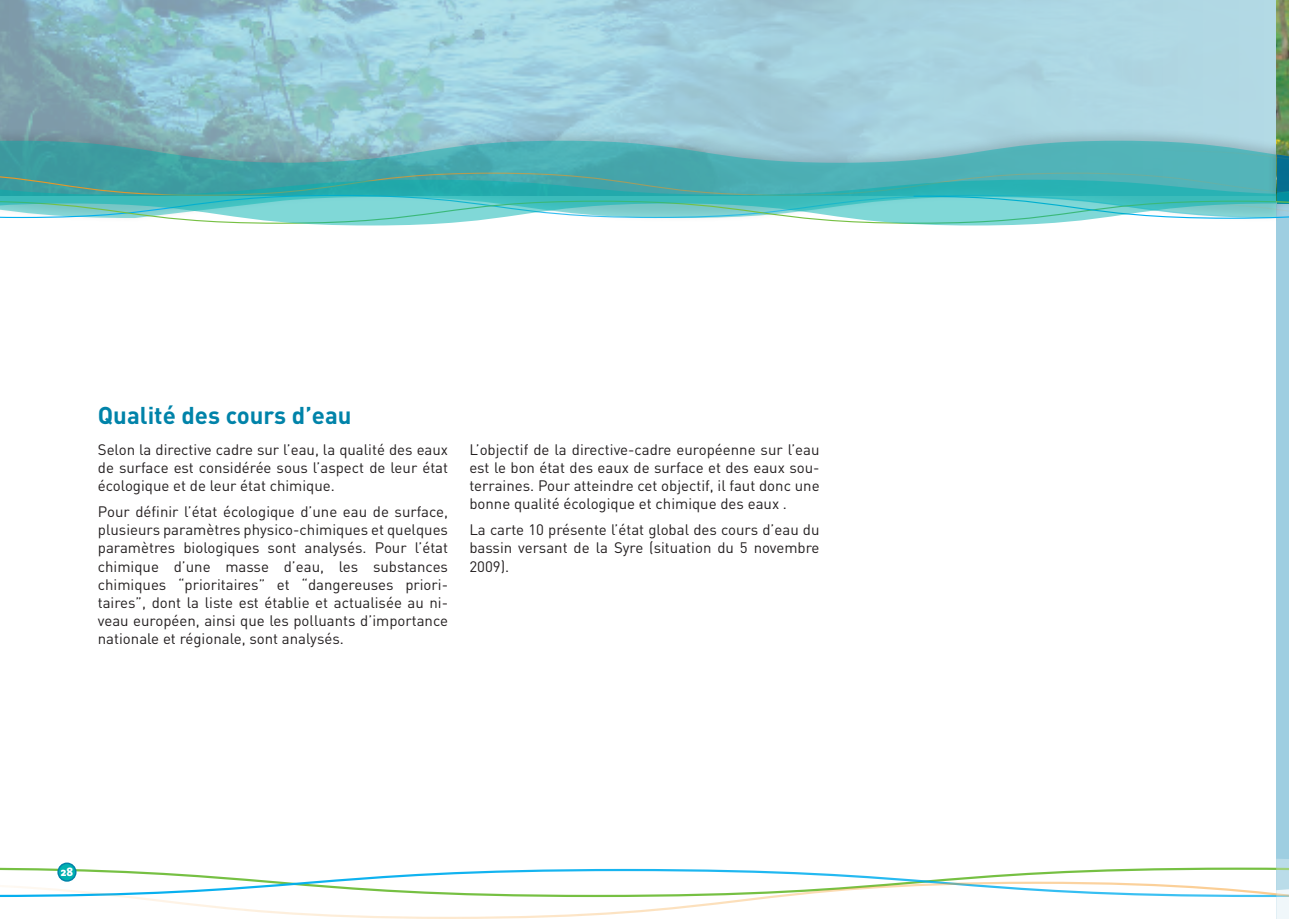
<style>
.page{position:relative;width:1289px;height:919px;background:#fff}
.page>*{position:absolute;margin:0;border:0;box-sizing:border-box;transform-origin:0 0}
.t1{font:700 24px "DIN";color:#0083a9}
.t2{font:15px/18px "DIN";color:#231f20;text-align:justify}
.t3{font:800 12px "The Serif";color:#fff}
</style>
<div class="page">
<div style="left:1276px;top:195px;width:12px;height:723px;background:#9ecee1"></div>
<svg style="left:0;top:859px;width:1288px;height:59px"></svg>
<div style="left:0;top:127px;width:1285px;height:96px;background:#231f20;opacity:.4"></div>
<svg style="left:0;top:141px;width:1267px;height:6px;background:#7fbac3"></svg>
<img style="left:1276px;top:0;width:12px;height:134px">
<div style="left:1267px;top:134px;width:21px;height:96px;background:#231f20;opacity:.4"></div>
<svg style="left:0;top:147px;width:1288px;height:79px;background:#5aaeb3"></svg>
<svg style="left:0;top:180px;width:1276px;height:45px;background:#69c6c5"></svg>
<div style="left:58px;top:863px;width:18px;height:17px;background:#00b1b0;border-radius:50%"></div>
<div style="left:57px;top:862px;width:20px;height:19px;border:2px solid #0083a9;border-radius:50%"></div>
<h1 class="t1" style="left:98px;top:400px;width:255px">Qualité des cours d’eau</h1>
<p class="t2" style="left:98px;top:440px;width:352px">Selon la directive cadre sur l’eau, la qualité des eaux de surface est considérée sous l’aspect de leur état écologique et de leur état chimique.</p>
<p class="t2" style="left:98px;top:502px;width:352px">Pour définir l’état écologique d’une eau de surface, plusieurs paramètres physico-chimiques et quelques paramètres biologiques sont analysés. Pour l’état chimique d’une masse d’eau, les substances chimiques “prioritaires” et “dangereuses priori&shy;taires”, dont la liste est établie et actualisée au ni&shy;veau européen, ainsi que les polluants d’importance nationale et régionale, sont analysés.</p>
<p class="t2" style="left:469px;top:440px;width:352px">L’objectif de la directive-cadre européenne sur l’eau est le bon état des eaux de surface et des eaux sou&shy;terraines. Pour atteindre cet objectif, il faut donc une bonne qualité écologique et chimique des eaux .</p>
<p class="t2" style="left:469px;top:520px;width:352px">La carte 10 présente l’état global des cours d’eau du bassin versant de la Syre (situation du 5 novembre 2009).</p>
<p class="t3" style="left:61px;top:861px;width:14px">28</p>
</div>
